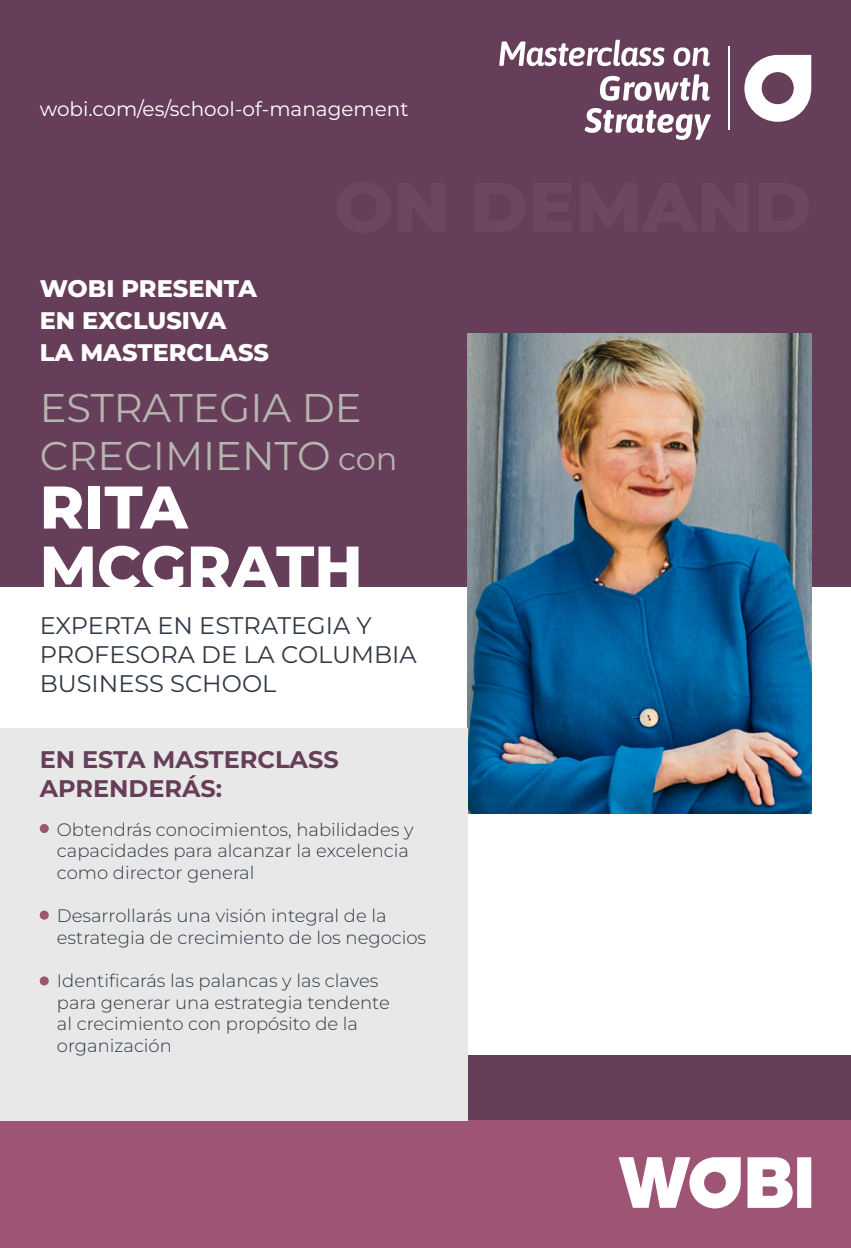
<style>
.page{position:relative;width:851px;height:1248px;background:#fff}
.page>*{position:absolute;margin:0;border:0;box-sizing:border-box;transform-origin:0 0}
.t1{font:800 60px/60px "Montserrat";color:#fff}
.t2{font:40px/48px "Montserrat";color:#b7b5af}
.t3{font:24px/28.8px "Montserrat";color:#2f3945}
.t4{font:800 24px/32px "Montserrat";color:#fff}
.t5{font:700 24px/28.8px "Montserrat";color:#663e59}
.t6{font:20px "Montserrat";color:#fff}
.t7{font:300 18px/21.6px "Montserrat";color:#2f3945}
.s1{font-size:32px}
</style>
<div class="page">
<div style="left:0;top:0;width:850px;height:586px;background:#663e59"></div>
<div style="left:467px;top:1054px;width:383px;height:74px;background:#663e59"></div>
<div style="left:0;top:1120px;width:850px;height:127px;background:#9e5475"></div>
<svg style="left:618px;top:1157px;width:193px;height:51px"></svg>
<img style="left:467px;top:333px;width:344px;height:480px">
<div style="left:0;top:728px;width:467px;height:392px;background:#e8e8e8"></div>
<div style="left:40px;top:823px;width:9px;height:10px;background:#9e5475;border-radius:50%"></div>
<div style="left:40px;top:910px;width:9px;height:9px;background:#9e5475;border-radius:50%"></div>
<div style="left:40px;top:976px;width:9px;height:9px;background:#9e5475;border-radius:50%"></div>
<svg style="left:744px;top:55px;width:67px;height:67px"></svg>
<hr style="left:727px;top:47px;width:2px;height:83px;background:#fff">
<svg style="left:600px;top:74px;width:109px;height:27px"></svg>
<svg style="left:584px;top:108px;width:126px;height:32px"></svg>
<svg style="left:499px;top:40px;width:165px;height:26px"></svg>
<svg style="left:673px;top:47px;width:36px;height:19px"></svg>
<p class="t6" style="left:40px;top:96px;width:370px">wobi.com/es/school-of-management</p>
<h3 class="t4" style="left:40px;top:272px;width:231px">WOBI PRESENTA<br>EN EXCLUSIVA<br>LA MASTERCLASS</h3>
<h2 class="t2" style="left:40px;top:383px;width:359px">ESTRATEGIA DE<br>CRECIMIENTO <span class="s1">con</span></h2>
<h1 class="t1" style="left:40px;top:475px;width:324px">RITA<br>MCGRATH</h1>
<h3 class="t3" style="left:40px;top:611px;width:378px">EXPERTA EN ESTRATEGIA Y<br>PROFESORA DE LA COLUMBIA<br>BUSINESS SCHOOL</h3>
<h3 class="t5" style="left:40px;top:744px;width:300px">EN ESTA MASTERCLASS<br>APRENDERÁS:</h3>
<p class="t7" style="left:57px;top:818px;width:358px">Obtendrás conocimientos, habilidades y capacidades para alcanzar la excelencia como director general</p>
<p class="t7" style="left:57px;top:904px;width:371px">Desarrollarás una visión integral de la estrategia de crecimiento de los negocios</p>
<p class="t7" style="left:57px;top:969px;width:334px">Identificarás las palancas y las claves para generar una estrategia tendente al crecimiento con propósito de la organización</p>
</div>
